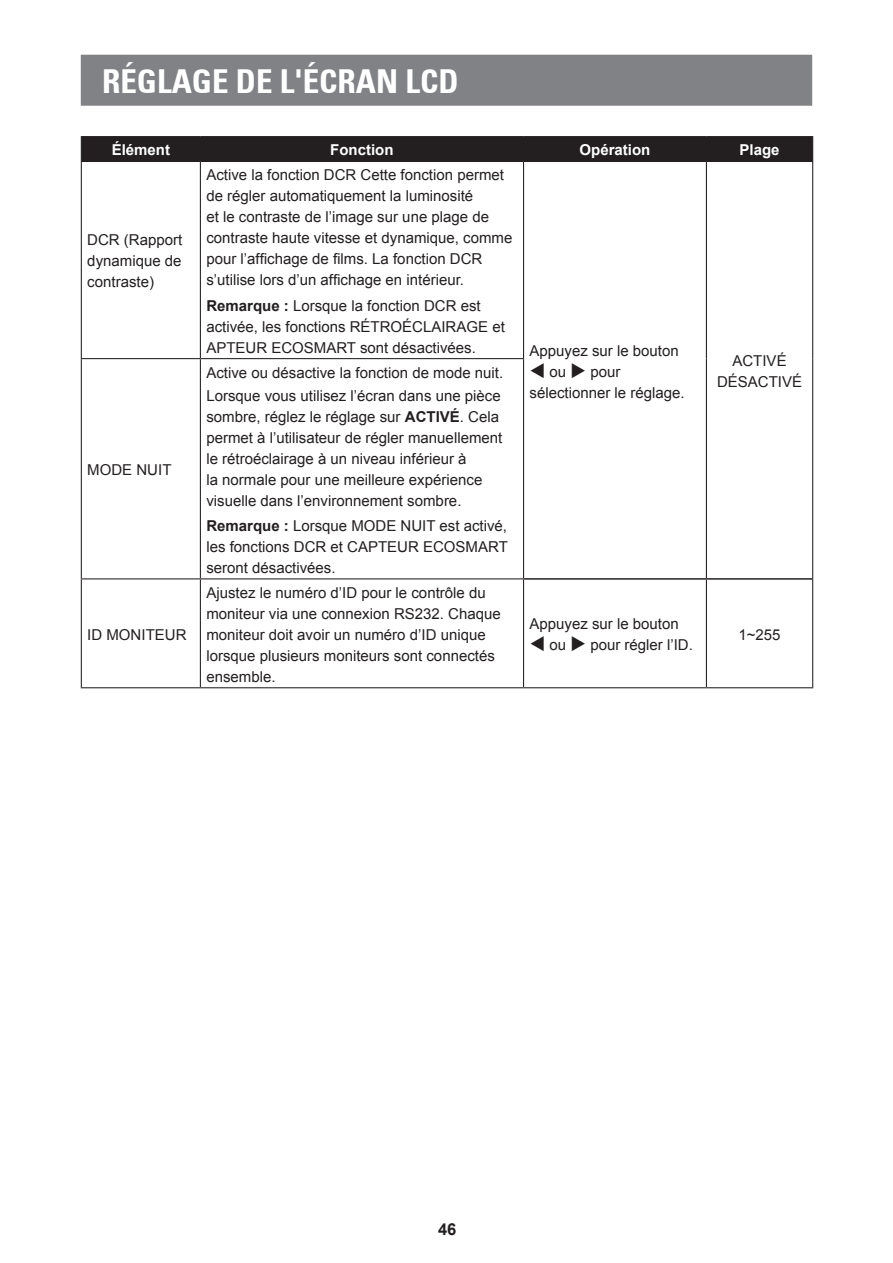
<style>
.page{position:relative;width:893px;height:1263px;background:#fff}
.page>*{position:absolute;margin:0;border:0;box-sizing:border-box;transform-origin:0 0}
.t1{font:700 condensed 33px "Univers 67";color:#fff}
.t2{font:700 16.5px "Arial";color:#231f20}
.Body{font:15px/21px "Arial";color:#231f20}
.Note_body{font:15px/21px "Arial";color:#231f20}
.Body-2{font:700 15px "Arial";color:#fff}
.s1{font-weight:700}
</style>
<div class="page">
<div style="left:81px;top:55px;width:731px;height:51px;background:#808285;border:2px solid #808285"></div>
<hr style="left:81px;top:136px;width:119px;height:1px;background:#231f20">
<hr style="left:200px;top:136px;width:324px;height:1px;background:#231f20">
<hr style="left:524px;top:136px;width:182px;height:1px;background:#231f20">
<hr style="left:706px;top:136px;width:107px;height:1px;background:#231f20">
<div style="left:81px;top:137px;width:732px;height:24px;background:#231f20"></div>
<hr style="left:81px;top:161px;width:119px;height:1px;background:#231f20">
<hr style="left:81px;top:162px;width:1px;height:196px;background:#231f20">
<hr style="left:200px;top:161px;width:324px;height:1px;background:#231f20">
<hr style="left:200px;top:162px;width:1px;height:196px;background:#231f20">
<hr style="left:524px;top:161px;width:182px;height:1px;background:#231f20">
<hr style="left:523px;top:162px;width:1px;height:196px;background:#231f20">
<hr style="left:706px;top:161px;width:107px;height:1px;background:#231f20">
<hr style="left:706px;top:162px;width:1px;height:197px;background:#231f20">
<hr style="left:812px;top:162px;width:1px;height:197px;background:#231f20">
<hr style="left:81px;top:358px;width:119px;height:1px;background:#231f20">
<hr style="left:81px;top:359px;width:1px;height:219px;background:#231f20">
<hr style="left:200px;top:358px;width:324px;height:1px;background:#231f20">
<hr style="left:200px;top:359px;width:1px;height:219px;background:#231f20">
<hr style="left:523px;top:359px;width:1px;height:219px;background:#231f20">
<hr style="left:706px;top:359px;width:1px;height:219px;background:#231f20">
<hr style="left:812px;top:359px;width:1px;height:220px;background:#231f20">
<hr style="left:81px;top:578px;width:119px;height:1px;background:#231f20">
<hr style="left:81px;top:579px;width:1px;height:108px;background:#231f20">
<hr style="left:200px;top:578px;width:324px;height:1px;background:#231f20">
<hr style="left:200px;top:579px;width:1px;height:108px;background:#231f20">
<hr style="left:523px;top:579px;width:1px;height:108px;background:#231f20">
<hr style="left:706px;top:580px;width:1px;height:107px;background:#231f20">
<hr style="left:812px;top:579px;width:1px;height:108px;background:#231f20">
<hr style="left:81px;top:687px;width:119px;height:1px;background:#231f20">
<hr style="left:200px;top:687px;width:324px;height:1px;background:#231f20">
<hr style="left:524px;top:687px;width:182px;height:1px;background:#231f20">
<hr style="left:706px;top:687px;width:107px;height:1px;background:#231f20">
<hr style="left:524px;top:578px;width:182px;height:2px;background:#231f20">
<hr style="left:706px;top:578px;width:106px;height:2px;background:#231f20">
<h1 class="t1" style="left:102px;top:61px;width:358px">RÉGLAGE DE L'ÉCRAN LCD</h1>
<p class="Body-2" style="left:112px;top:140px;width:60px">Élément</p>
<p class="Body-2" style="left:330px;top:140px;width:65px">Fonction</p>
<p class="Body-2" style="left:580px;top:140px;width:72px">Opération</p>
<p class="Body-2" style="left:739px;top:140px;width:42px">Plage</p>
<p class="Body" style="left:87px;top:230px;width:97px;text-align:justify">DCR (Rapport dynamique de contraste)</p>
<p class="Body" style="left:87px;top:460px;width:86px">MODE NUIT</p>
<p class="Body" style="left:87px;top:624px;width:101px">ID MONITEUR</p>
<p class="Body" style="left:206px;top:165px;width:307px">Active la fonction DCR Cette fonction permet de régler automatiquement la luminosité<br>et le contraste de l’image sur une plage de contraste haute vitesse et dynamique, comme pour l’affichage de films. La fonction DCR s’utilise lors d’un affichage en intérieur.</p>
<p class="Body" style="left:206px;top:295px;width:300px"><span class="s1">Remarque :</span> Lorsque la fonction DCR est activée, les fonctions RÉTROÉCLAIRAGE et<br>APTEUR ECOSMART sont désactivées.</p>
<p class="Body" style="left:206px;top:362px;width:298px">Active ou désactive la fonction de mode nuit.</p>
<p class="Note_body" style="left:206px;top:385px;width:297px">Lorsque vous utilisez l’écran dans une pièce sombre, réglez le réglage sur <span class="s1">ACTIVÉ</span>. Cela permet à l’utilisateur de régler manuellement le rétroéclairage à un niveau inférieur à<br>la normale pour une meilleure expérience visuelle dans l’environnement sombre.</p>
<p class="Body" style="left:206px;top:515px;width:303px;text-align:justify"><span class="s1">Remarque :</span> Lorsque MODE NUIT est activé, les fonctions DCR et CAPTEUR ECOSMART seront désactivées.</p>
<p class="Body" style="left:206px;top:582px;width:296px">Ajustez le numéro d’ID pour le contrôle du moniteur via une connexion RS232. Chaque moniteur doit avoir un numéro d’ID unique lorsque plusieurs moniteurs sont connectés ensemble.</p>
<p class="Body" style="left:530px;top:340px;width:151px">Appuyez sur le bouton</p>
<p class="Body" style="left:530px;top:361px;width:157px">▼ ou ◆ pour sélectionner le réglage.</p>
<p class="Body" style="left:530px;top:614px;width:151px">Appuyez sur le bouton</p>
<p class="Body" style="left:530px;top:635px;width:165px">▼ ou ◆ pour régler l’ID.</p>
<p class="Body" style="left:732px;top:350px;width:56px">ACTIVÉ</p>
<p class="Body" style="left:717px;top:371px;width:87px">DÉSACTIVÉ</p>
<p class="Body" style="left:738px;top:624px;width:44px">1~255</p>
<p class="t2" style="left:438px;top:1218px;width:20px">46</p>
</div>
